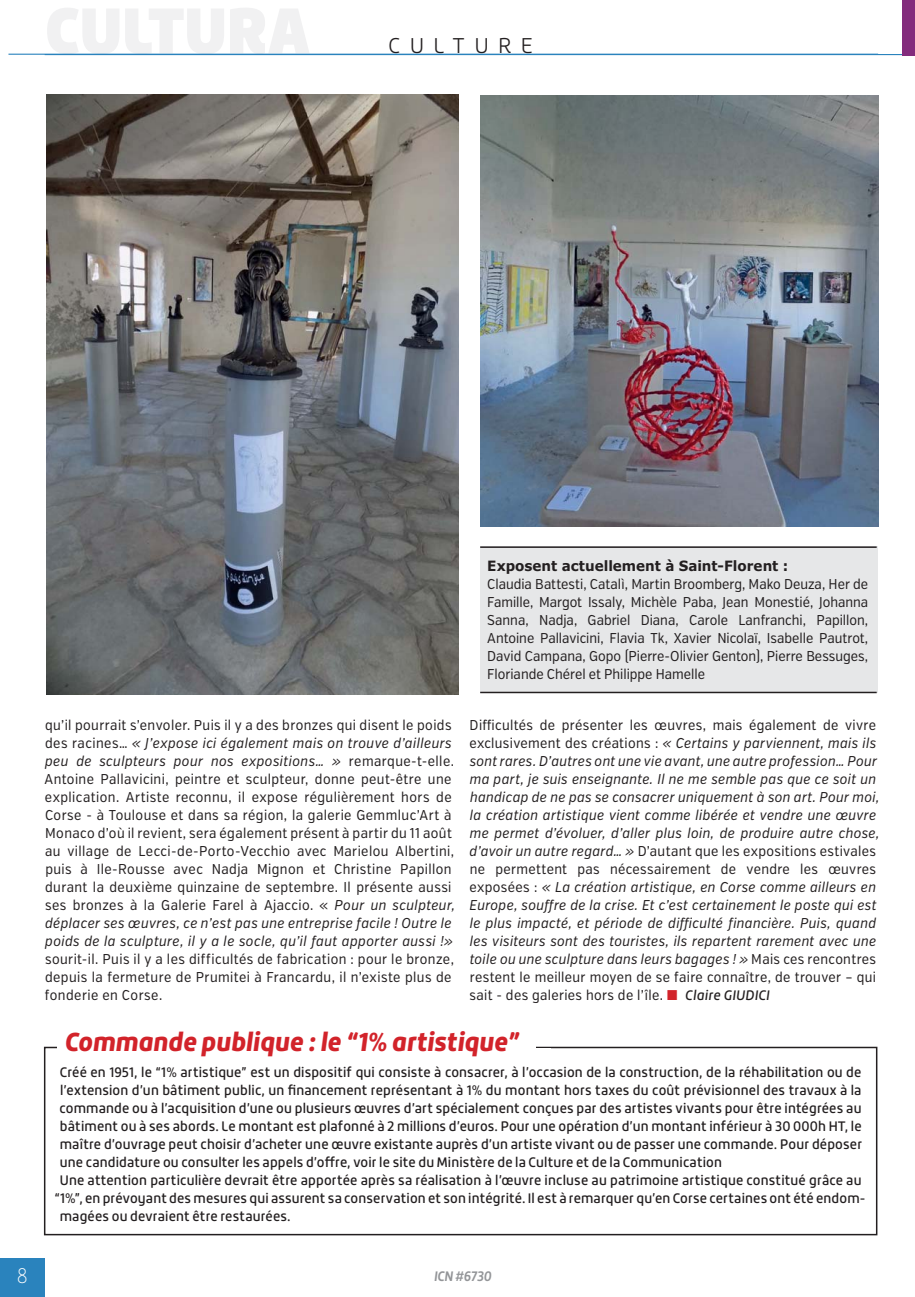
<style>
.page{position:relative;width:915px;height:1297px;background:#fff}
.page>*{position:absolute;margin:0;border:0;box-sizing:border-box;transform-origin:0 0}
.t1{font:italic 900 25.5px "Roihu";letter-spacing:-.01em;color:#d2232a;scale:.95 1}
.t2{font:300 21px "Roihu";letter-spacing:.495em;color:#231f20;scale:.95 1}
.t3{font:200 21px "Verb Cond";color:#fff;scale:.9 1}
.t4{font:14.25px/18px "Verb Cond";letter-spacing:.03em;color:#231f20;scale:.95 1}
.t5{font:italic 14.25px/18px "Verb Cond";letter-spacing:.025em;color:#231f20;scale:.95 1}
.t6{font:700 14.25px "Verdana";letter-spacing:-.005em;color:#231f20;scale:.95 1}
.t7{font:500 13.5px "Roihu";letter-spacing:.015em;color:#231f20;scale:.95 1}
.t8{font:italic 500 13.5px "Roihu";letter-spacing:.025em;color:#231f20;scale:.95 1}
.t9{font:italic 700 13.5px "Roihu";letter-spacing:-.01em;color:#939598;scale:.9 1}
.s1{font-style:italic}
.s2{font-style:normal}
</style>
<div class="page">
<hr style="left:45px;top:54px;width:869px;height:1px;background:#2a83bd">
<div style="left:0;top:1258px;width:45px;height:39px;background:#2a83bd"></div>
<div style="left:901px;top:0;width:13px;height:55px;background:#832b7c"></div>
<div style="left:480px;top:546px;width:397px;height:146px;background:#e6e7e8"></div>
<hr style="left:8px;top:54px;width:869px;height:1px;background:#2a83bd">
<img style="left:46px;top:94px;width:412px;height:597px">
<img style="left:480px;top:96px;width:397px;height:430px">
<hr style="left:480px;top:546px;width:396px;height:2px;background:#231f20">
<svg style="left:43px;top:691px;width:834px;height:545px"></svg>
<div style="left:59px;top:1049px;width:491px;height:16px;background:#fff"></div>
<div style="left:59px;top:1048px;width:491px;height:16px;background:#fff"></div>
<div style="left:58px;top:1040px;width:477px;height:16px;background:#fff"></div>
<svg style="left:667px;top:990px;width:9px;height:10px"></svg>
<h2 class="t2" style="left:388px;top:33px;width:154px">CULTURE</h2>
<p class="t4" style="left:44px;top:718px;width:433px">qu’il pourrait s’envoler. Puis il y a des bronzes qui disent le poids des racines… <span class="s1">« J’expose ici également mais on trouve d’ailleurs peu de sculpteurs pour nos expositions… »</span> remarque-t-elle.<br>Antoine Pallavicini, peintre et sculpteur, donne peut-être une explication. Artiste reconnu, il expose régulièrement hors de Corse - à Toulouse et dans sa région, la galerie Gemmluc’Art à Monaco d’où il revient, sera également présent à partir du 11 août au village de Lecci-de-Porto-Vecchio avec Marielou Albertini, puis à Ile-Rousse avec Nadja Mignon et Christine Papillon durant la deuxième quinzaine de septembre. Il présente aussi ses bronzes à la Galerie Farel à Ajaccio. « <span class="s1">Pour un sculpteur, déplacer ses œuvres, ce n’est pas une entreprise facile ! Outre le poids de la sculpture, il y a le socle, qu’il faut apporter aussi !»</span></p>
<p class="t4" style="left:45px;top:952px;width:432px">sourit-il. Puis il y a les difficultés de fabrication : pour le bronze, depuis la fermeture de Prumitei à Francardu, il n’existe plus de fonderie en Corse.</p>
<p class="t6" style="left:487px;top:557px;width:318px">Exposent actuellement à Saint-Florent :</p>
<p class="t4" style="left:487px;top:576px;width:402px;text-align:justify">Claudia Battesti, Catalì, Martin Broomberg, Mako Deuza, Her de Famille, Margot Issaly, Michèle Paba, Jean Monestié, Johanna Sanna, Nadja, Gabriel Diana, Carole Lanfranchi, Papillon, Antoine Pallavicini, Flavia Tk, Xavier Nicolaï, Isabelle Pautrot, David Campana, Gopo (Pierre-Olivier Genton), Pierre Bessuges, Floriande Chérel et Philippe Hamelle</p>
<p class="t5" style="left:469px;top:718px;width:433px"><span class="s2">Difficultés de présenter les œuvres, mais également de vivre exclusivement des créations :</span> « Certains y parviennent, mais ils sont rares. D’autres ont une vie avant, une autre profession… Pour ma part, je suis enseignante. Il ne me semble pas que ce soit un handicap de ne pas se consacrer uniquement à son art. Pour moi, la création artistique vient comme libérée et vendre une œuvre me permet d’évoluer, d’aller plus loin, de produire autre chose, d’avoir un autre regard… » <span class="s2">D’autant que les expositions estivales ne permettent pas nécessairement de vendre les œuvres exposées :</span> « La création artistique, en Corse comme ailleurs en Europe, souffre de la crise. Et c’est certainement le poste qui est le plus impacté, et période de difficulté financière. Puis, quand les visiteurs sont des touristes, ils repartent rarement avec une toile ou une sculpture dans leurs bagages ! » <span class="s2">Mais ces rencontres restent le meilleur moyen de se faire connaître, de trouver – qui sait - des galeries hors de l’île.</span></p>
<p class="t8" style="left:684px;top:989px;width:90px">Claire GIUDICI</p>
<h1 class="t1" style="left:64px;top:1027px;width:479px">Commande publique : le “1% artistique”</h1>
<p class="t7" style="left:60px;top:1066px;width:845px">Créé en 1951, le “1% artistique” est un dispositif qui consiste à consacrer, à l’occasion de la construction, de la réhabilitation ou de</p>
<p class="t7" style="left:60px;top:1084px;width:844px">l’extension d’un bâtiment public, un financement représentant à 1% du montant hors taxes du coût prévisionnel des travaux à la</p>
<p class="t7" style="left:59px;top:1102px;width:845px">commande ou à l’acquisition d’une ou plusieurs œuvres d’art spécialement conçues par des artistes vivants pour être intégrées au</p>
<p class="t7" style="left:60px;top:1120px;width:845px">bâtiment ou à ses abords. Le montant est plafonné à 2 millions d’euros. Pour une opération d’un montant inférieur à 30 000h HT, le</p>
<p class="t7" style="left:60px;top:1138px;width:845px">maître d’ouvrage peut choisir d’acheter une œuvre existante auprès d’un artiste vivant ou de passer une commande. Pour déposer</p>
<p class="t7" style="left:60px;top:1156px;width:698px">une candidature ou consulter les appels d’offre, voir le site du Ministère de la Culture et de la Communication</p>
<p class="t7" style="left:60px;top:1174px;width:845px">Une attention particulière devrait être apportée après sa réalisation à l’œuvre incluse au patrimoine artistique constitué grâce au</p>
<p class="t7" style="left:55px;top:1192px;width:854px">“1%”, en prévoyant des mesures qui assurent sa conservation et son intégrité. Il est à remarquer qu’en Corse certaines ont été endom-</p>
<p class="t7" style="left:60px;top:1210px;width:244px">magées ou devraient être restaurées.</p>
<h2 class="t3" style="left:17px;top:1263px;width:14px">8</h2>
<p class="t9" style="left:433px;top:1269px;width:65px">ICN #6730</p>
</div>
